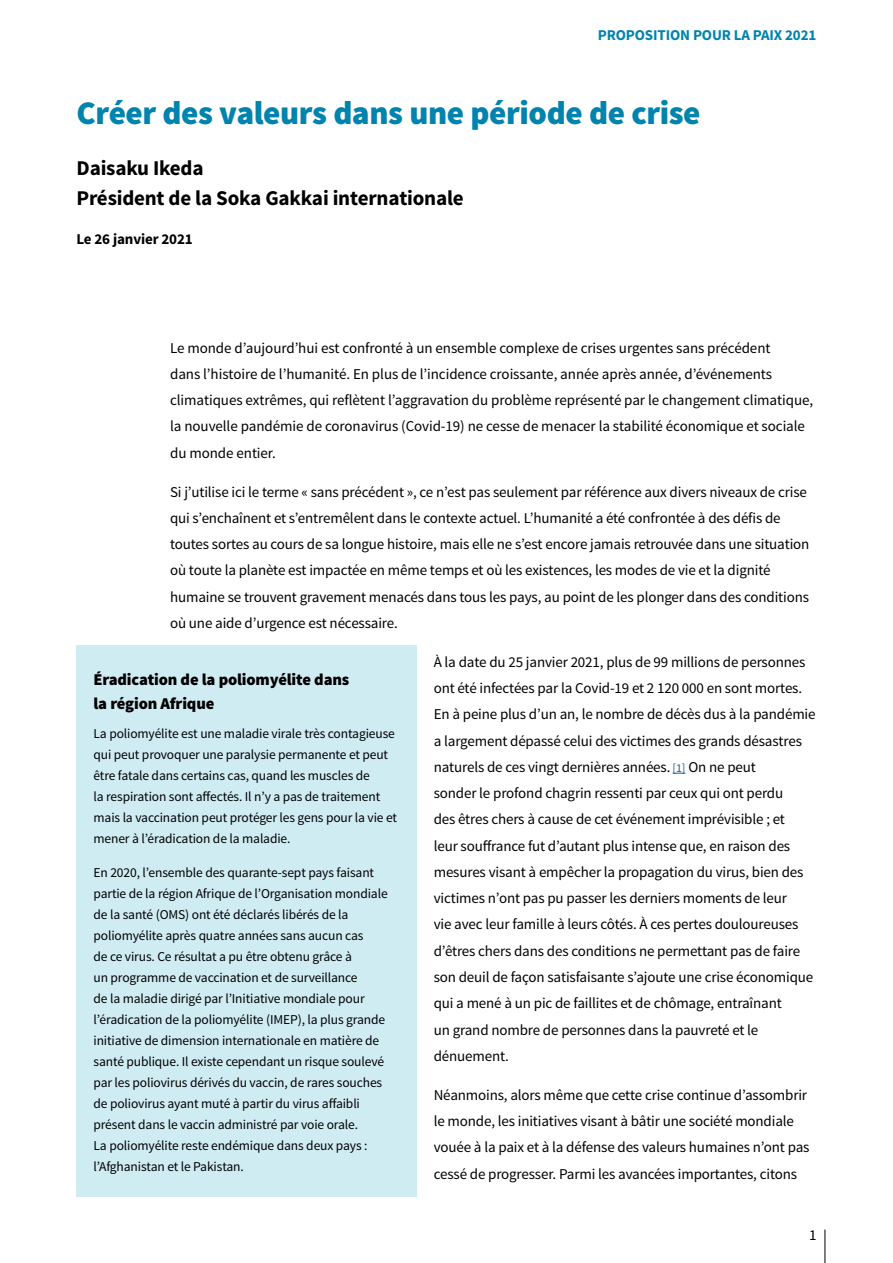
<style>
.page{position:relative;width:893px;height:1263px;background:#fff}
.page>*{position:absolute;margin:0;border:0;box-sizing:border-box;transform-origin:0 0}
.t1{font:900 33px "Source Sans Pro";letter-spacing:-.015em;color:#0083ad}
.t2{font:700 21px/30px "Source Sans Pro";letter-spacing:-.01em;color:#000}
.t3{font:900 16.5px/24px "Source Sans Pro";letter-spacing:-.01em;color:#000}
.t4{font:15px/26.2px "Source Sans Pro";letter-spacing:-.01em;color:#000}
.t5{font:700 15px "Source Sans Pro";letter-spacing:-.01em;color:#0083ad}
.t6{font:700 15px "Source Sans Pro";letter-spacing:-.01em;color:#000}
.t7{font:13.5px/21px "Source Sans Pro";letter-spacing:-.01em;color:#000}
.t8{font:12px "Source Sans Pro";color:#205d9e}
.s1{font-size:15px;color:#000}
</style>
<div class="page">
<hr style="left:825px;top:1229px;width:1px;height:34px;background:#000">
<svg style="left:673px;top:773px;width:12px;height:1px"></svg>
<div style="left:77px;top:645px;width:340px;height:551px;background:#d0ecf3"></div>
<p class="t5" style="left:598px;top:25px;width:220px">PROPOSITION POUR LA PAIX 2021</p>
<h1 class="t1" style="left:77px;top:92px;width:626px">Créer des valeurs dans une période de crise</h1>
<h2 class="t2" style="left:77px;top:154px;width:389px">Daisaku Ikeda<br>Président de la Soka Gakkai internationale</h2>
<p class="t6" style="left:77px;top:230px;width:118px">Le 26 janvier 2021</p>
<p class="t4" style="left:170px;top:335px;width:645px">Le monde ’d aujourd’hui est confronté à un ensemble complexe de crises urgentes sans précédent<br>dans ’l histoire de ’l humanité. En plus de ’l incidence croissante, année après année ’d, événements climatiques extrêmes, qui reflètent ’l aggravation du problème représenté par le changement climatique, la nouvelle pandémie de coronavirus (Covid-19) ne cesse de menacer la stabilité économique et sociale du monde entier.</p>
<p class="t4" style="left:170px;top:479px;width:641px">Si ’j utilise ici le terme « sans précédent », ce ’n est pas seulement par référence aux divers niveaux de crise qui ’s enchaînent et ’s entremêlent dans le contexte actuel ’L. humanité a été confrontée à des défis de toutes sortes au cours de sa longue histoire, mais elle ne ’s est encore jamais retrouvée dans une situation où toute la planète est impactée en même temps et où les existences, les modes de vie et la dignité humaine se trouvent gravement menacés dans tous les pays, au point de les plonger dans des conditions où une aide ’d urgence est nécessaire.</p>
<p class="t4" style="left:434px;top:649px;width:373px">laÀ date du 25 janvier 2021, plus de 99 millions de personnes</p>
<p class="t4" style="left:434px;top:675px;width:370px">ont été infectées par la Covid-19 et 2 120 000 en sont mortes.</p>
<p class="t4" style="left:434px;top:702px;width:383px">En à peine plus ’d un an le, nombre de décès dus laà pandémie</p>
<p class="t4" style="left:434px;top:728px;width:370px">a largement dépassé celui des victimes des grands désastres</p>
<p class="t4" style="left:688px;top:754px;width:69px">On ne peut</p>
<p class="t3" style="left:94px;top:668px;width:257px">Éradication de la poliomyélite dans la région Afrique</p>
<p class="t7" style="left:94px;top:723px;width:305px">La poliomyélite est une maladie virale très contagieuse qui peut provoquer une paralysie permanente et peut être fatale dans certains cas, quand les muscles de<br>la respiration sont affectés ay’nI l. pas de traitement mais la vaccination peut protéger les gens pour la vie et mener ’là éradication de la maladie.</p>
<p class="t7" style="left:94px;top:862px;width:296px">En 2020, ’l ensemble des quarante-sept pays faisant partie de la région Afrique de ’l Organisation mondiale de la santé (OMS) ont été déclarés libérés de la poliomyélite après quatre années sans aucun cas<br>de ce virus. Ce résultat a pu être obtenu grâce à<br>un programme de vaccination et de surveillance<br>de la maladie dirigé par ’l Initiative mondiale pour<br>’l éradication de la poliomyélite (IMEP l a,) plus grande initiative de dimension internationale en matière de santé publique Il. existe cependant un risque soulevé par les poliovirus dérivés du vaccin, de rares souches de poliovirus ayant muté à partir du virus affaibli présent dans le vaccin administré par voie orale.<br>La poliomyélite reste endémique dans deux pays :<br>’l Afghanistan et le Pakistan.</p>
<p class="t4" style="left:434px;top:754px;width:381px">naturels de ces vingt dernières années<br>sonder le profond chagrin ressenti par ceux qui ont perdu<br>des êtres chers à cause de cet événement imprévisible ; et<br>leur souffrance fut ’d autant plus intense que, en raison des mesures visant à empêcher la propagation du virus, bien des victimes ’n ont pas pu passer les derniers moments de leur<br>vie avec leur famille à leurs côtés À. ces pertes douloureuses<br>’d êtres chers dans des conditions ne permettant pas de faire son deuil de façon satisfaisante ’s ajoute une crise économique qui a mené à un pic de faillites et de chômage, entraînant<br>un grand nombre de personnes dans la pauvreté et le dénuement.</p>
<p class="t4" style="left:434px;top:1082px;width:377px">Néanmoins, alors même que cette crise continue ’d assombrir le monde, les initiatives visant à bâtir une société mondiale vouée laà paix et laà défense des valeurs humaines ’n ont pas cessé de progresser. Parmi les avancées importantes, citons</p>
<p class="t8" style="left:667px;top:760px;width:20px">1[<span class="s1">.</span> ]</p>
<p class="t4" style="left:809px;top:1222px;width:9px">1</p>
</div>
